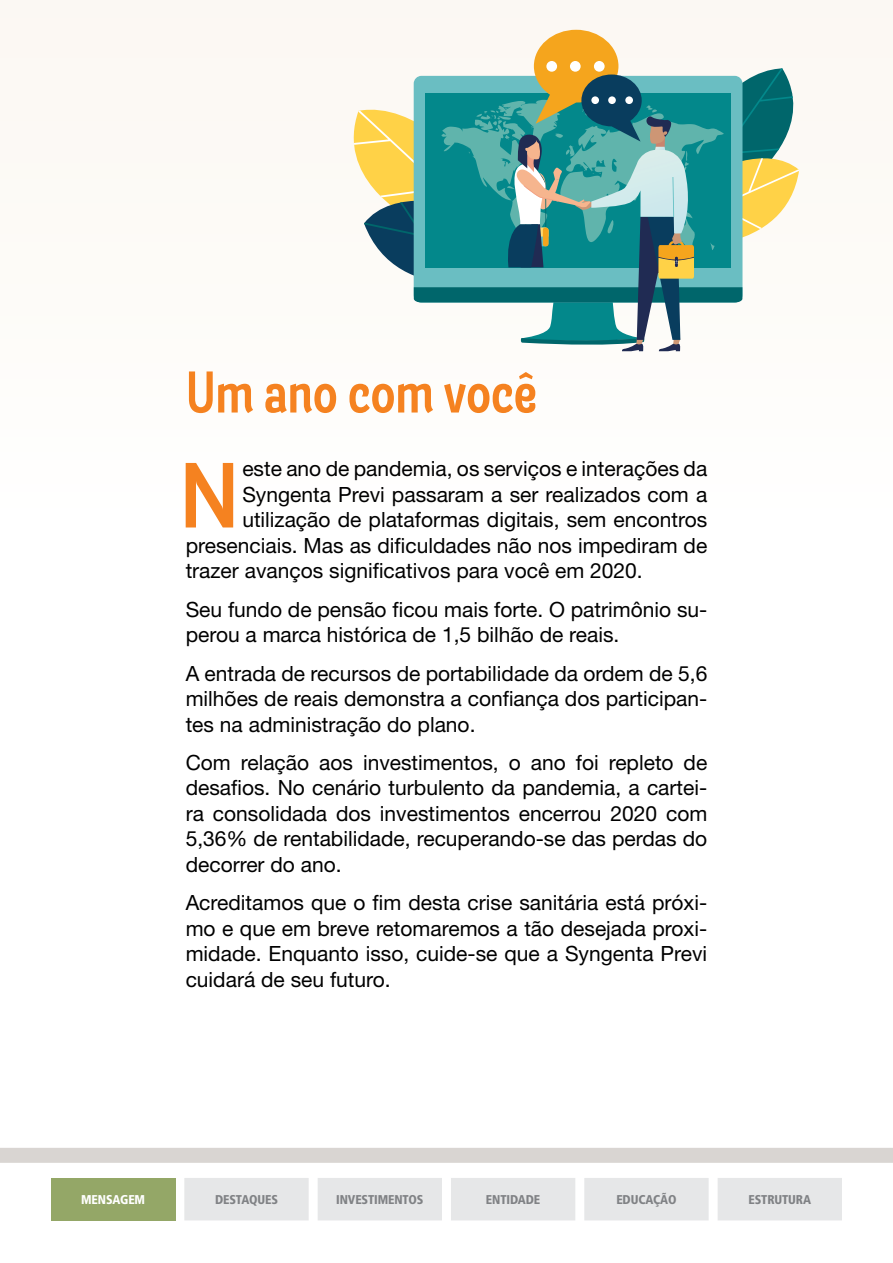
<style>
.page{position:relative;width:893px;height:1263px;background:#fff}
.page>*{position:absolute;margin:0;border:0;box-sizing:border-box;transform-origin:0 0}
.t1{font:89.7px "Barcis Nor Dem";color:#f58220}
.t2{font:57px "Barcis Con Dem";letter-spacing:-.005em;color:#f58220}
.t3{font:21px/25.5px "Helvetica Neue";color:#000;text-align:justify}
.t4{font:900 condensed 12.75px "Frutiger";letter-spacing:-.01em;color:#808285}
.t5{font:900 condensed 12.75px "Frutiger";letter-spacing:-.01em;color:#fff}
</style>
<div class="page">
<svg style="left:354px;top:30px;width:445px;height:321px"></svg>
<div style="left:591px;top:96px;width:8px;height:8px;background:#fff;border-radius:50%"></div>
<div style="left:608px;top:96px;width:8px;height:8px;background:#fff;border-radius:50%"></div>
<div style="left:625px;top:96px;width:8px;height:8px;background:#fff;border-radius:50%"></div>
<div style="left:0;top:1148px;width:893px;height:15px;background:#d9d5d2"></div>
<div style="left:51px;top:1178px;width:124px;height:42px;background:#94a767"></div>
<div style="left:184px;top:1178px;width:658px;height:42px;background:#e6e7e8"></div>
<h2 class="t2" style="left:186px;top:358px;width:353px">Um ano com você</h2>
<h1 class="t1" style="left:178px;top:442px;width:64px">N</h1>
<p class="t3" style="left:242px;top:456px;width:466px">este ano de pandemia, os serviços e interações da</p>
<p class="t3" style="left:242px;top:481px;width:466px">Syngenta Previ passaram a ser realizados com a</p>
<p class="t3" style="left:242px;top:507px;width:466px">utilização de plataformas digitais, sem encontros</p>
<p class="t3" style="left:186px;top:532px;width:523px">presenciais. Mas as dificuldades não nos impediram de</p>
<p class="t3" style="left:186px;top:558px;width:458px">trazer avanços significativos para você em 2020.</p>
<p class="t3" style="left:186px;top:596px;width:523px">Seu fundo de pensão ficou mais forte. O patrimônio su&shy;perou a marca histórica de 1,5 bilhão de reais.</p>
<p class="t3" style="left:186px;top:660px;width:523px">A entrada de recursos de portabilidade da ordem de 5,6 milhões de reais demonstra a confiança dos participan&shy;tes na administração do plano.</p>
<p class="t3" style="left:186px;top:749px;width:523px">Com relação aos investimentos, o ano foi repleto de desafios. No cenário turbulento da pandemia, a cartei&shy;ra consolidada dos investimentos encerrou 2020 com 5,36% de rentabilidade, recuperando-se das perdas do decorrer do ano.</p>
<p class="t3" style="left:186px;top:889px;width:523px">Acreditamos que o fim desta crise sanitária está próxi&shy;mo e que em breve retomaremos a tão desejada proxi&shy;midade. Enquanto isso, cuide-se que a Syngenta Previ cuidará de seu futuro.</p>
<p class="t5" style="left:81px;top:1192px;width:65px">MENSAGEM</p>
<p class="t4" style="left:215px;top:1192px;width:64px">DESTAQUES</p>
<p class="t4" style="left:336px;top:1192px;width:89px">INVESTIMENTOS</p>
<p class="t4" style="left:486px;top:1192px;width:56px">ENTIDADE</p>
<p class="t4" style="left:616px;top:1192px;width:62px">EDUCAÇÃO</p>
<p class="t4" style="left:748px;top:1192px;width:64px">ESTRUTURA</p>
</div>
